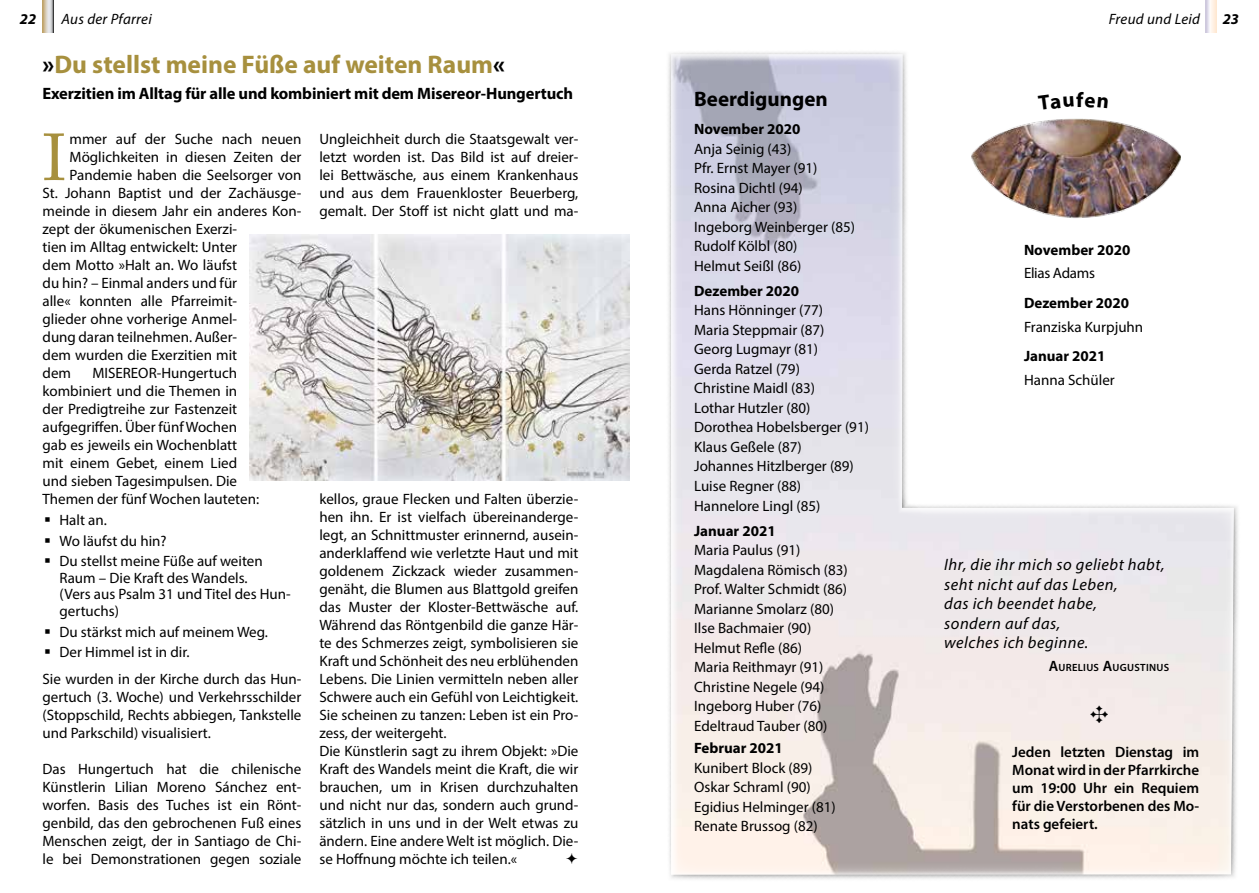
<style>
.page{position:relative;width:1259px;height:893px;background:#fff}
.page>*{position:absolute;margin:0;border:0;box-sizing:border-box;transform-origin:0 0}
.t1{font:65.7px "Adobe Caslon Pro";color:#a7903e}
.t2{font:700 25.5px "Myriad Pro";color:#a7903e}
.t3{font:700 21px "Myriad Pro";color:#000}
.t4{font:italic 16.5px/19.5px "Myriad Pro";letter-spacing:.03em;color:#000}
.t5{font:700 16.5px "Myriad Pro";letter-spacing:-.01em;color:#000}
.t6{font:15px/18px "Myriad Pro";color:#000}
.t7{font:600 15px/18px "Myriad Pro";color:#000;text-align:justify}
.t8{font:700 15px "Myriad Pro";color:#000}
.t9{font:italic 15px "Myriad Pro";letter-spacing:.02em;color:#000}
.t10{font:15px "Myriad Pro";letter-spacing:-.02em;color:#000}
.t11{font:italic 700 15px "Myriad Pro";color:#000}
.t12{font:600 10.5px "Myriad Pro";letter-spacing:.03em;color:#000}
.s1{color:#000}
.s2{font-size:15px}
</style>
<div class="page">
<svg style="left:668px;top:52px;width:570px;height:827px"></svg>
<img style="left:971px;top:117px;width:209px;height:103px">
<img style="left:250px;top:234px;width:379px;height:247px">
<svg style="left:43px;top:0;width:10px;height:33px"></svg>
<svg style="left:1205px;top:0;width:11px;height:33px"></svg>
<svg style="left:1090px;top:706px;width:18px;height:17px"></svg>
<svg style="left:1038px;top:92px;width:70px;height:18px"></svg>
<p class="t11" style="left:20px;top:9px;width:18px">22</p>
<p class="t9" style="left:61px;top:10px;width:92px">Aus der Pfarrei</p>
<p class="t11" style="left:1222px;top:9px;width:18px">23</p>
<p class="t9" style="left:1108px;top:10px;width:93px">Freud und Leid</p>
<h2 class="t2" style="left:43px;top:48px;width:464px"><span class="s1">»</span>Du stellst meine Füße auf weiten Raum<span class="s1">«</span></h2>
<p class="t5" style="left:43px;top:82px;width:532px">Exerzitien im Alltag für alle und kombiniert mit dem Misereor-Hungertuch</p>
<h1 class="t1" style="left:43px;top:119px;width:26px">I</h1>
<p class="t6" style="left:69px;top:130px;width:233px">mmer auf der Suche nach neuen</p>
<p class="t6" style="left:319px;top:130px;width:260px;text-align:justify">Ungleichheit durch die Staatsgewalt ver&shy;letzt worden ist. Das Bild ist auf dreier&shy;lei Bettwäsche, aus einem Krankenhaus und aus dem Frauenkloster Beuerberg, gemalt. Der Stoff ist nicht glatt und ma-</p>
<p class="t6" style="left:69px;top:148px;width:233px">Möglichkeiten in diesen Zeiten der</p>
<p class="t6" style="left:69px;top:166px;width:233px">Pandemie haben die Seelsorger von</p>
<p class="t6" style="left:43px;top:184px;width:260px">St. Johann Baptist und der Zachäusge-</p>
<p class="t6" style="left:43px;top:202px;width:260px">meinde in diesem Jahr ein anderes Kon-</p>
<p class="t6" style="left:43px;top:220px;width:196px">zept der ökumenischen Exerzi-</p>
<p class="t6" style="left:43px;top:238px;width:196px">tien im Alltag entwickelt: Unter</p>
<p class="t6" style="left:43px;top:256px;width:196px">dem Motto »Halt an. Wo läufst</p>
<p class="t6" style="left:43px;top:274px;width:196px">du hin? – Einmal anders und für</p>
<p class="t6" style="left:43px;top:292px;width:196px">alle« konnten alle Pfarreimit-</p>
<p class="t6" style="left:43px;top:310px;width:196px">glieder ohne vorherige Anmel-</p>
<p class="t6" style="left:43px;top:328px;width:196px">dung daran teilnehmen. Außer-</p>
<p class="t6" style="left:43px;top:346px;width:196px">dem wurden die Exerzitien mit</p>
<p class="t6" style="left:43px;top:364px;width:30px">dem</p>
<p class="t6" style="left:43px;top:364px;width:218px;text-indent:50px">MISEREOR-Hungertuch kombiniert und die Themen in der Predigtreihe zur Fastenzeit aufgegriffen. Über fünf Wochen gab es jeweils ein Wochenblatt mit einem Gebet, einem Lied und sieben Tagesimpulsen. Die<br>Themen der fünf Wochen lauteten:</p>
<p class="t6" style="left:59px;top:509px;width:205px;line-height:20.7px">Halt an.<br>Wo läufst du hin?<br>Du stellst meine Füße auf weiten</p>
<p class="t6" style="left:59px;top:569px;width:233px;line-height:16.5px">Raum – Die Kraft des Wandels.<br>(Vers aus Psalm 31 und Titel des Hun&shy;gertuchs)</p>
<p class="t6" style="left:59px;top:621px;width:210px;line-height:20.7px">Du stärkst mich auf meinem Weg.<br>Der Himmel ist in dir.</p>
<p class="t6" style="left:42px;top:670px;width:260px;text-align:justify">Sie wurden in der Kirche durch das Hun&shy;gertuch (3. Woche) und Verkehrsschilder (Stoppschild, Rechts abbiegen, Tankstelle und Parkschild) visualisiert.</p>
<p class="t6" style="left:42px;top:760px;width:260px;text-align:justify">Das Hungertuch hat die chilenische Künstlerin Lilian Moreno Sánchez ent&shy;worfen. Basis des Tuches ist ein Rönt&shy;genbild, das den gebrochenen Fuß eines Menschen zeigt, der in Santiago de Chi&shy;le bei Demonstrationen gegen soziale</p>
<p class="t6" style="left:319px;top:490px;width:260px">kellos, graue Flecken und Falten überzie&shy;hen ihn. Er ist vielfach übereinanderge&shy;legt, an Schnittmuster erinnernd, ausein&shy;anderklaffend wie verletzte Haut und mit goldenem Zickzack wieder zusammen&shy;genäht, die Blumen aus Blattgold greifen das Muster der Kloster-Bettwäsche auf.<br>Während das Röntgenbild die ganze Här&shy;te des Schmerzes zeigt, symbolisieren sie Kraft und Schönheit des neu erblühenden Lebens. Die Linien vermitteln neben aller Schwere auch ein Gefühl von Leichtigkeit.<br>Sie scheinen zu tanzen: Leben ist ein Pro&shy;zess, der weitergeht.<br>Die Künstlerin sagt zu ihrem Objekt: »Die Kraft des Wandels meint die Kraft, die wir brauchen, um in Krisen durchzuhalten und nicht nur das, sondern auch grund&shy;sätzlich in uns und in der Welt etwas zu ändern. Eine andere Welt ist möglich. Die&shy;se Hoffnung möchte ich teilen.«</p>
<h3 class="t3" style="left:694px;top:85px;width:135px">Beerdigungen</h3>
<p class="t8" style="left:694px;top:119px;width:108px">November 2020</p>
<p class="t6" style="left:694px;top:139px;width:162px;line-height:19.5px">Anja Seinig (43)<br>Pfr. Ernst Mayer (91)<br>Rosina Dichtl (94)<br>Anna Aicher (93)<br>Ingeborg Weinberger (85)<br>Rudolf Kölbl (80)<br>Helmut Seißl (86)</p>
<p class="t8" style="left:694px;top:281px;width:107px">Dezember 2020</p>
<p class="t6" style="left:694px;top:300px;width:176px;line-height:19.5px">Hans Hönninger (77)<br>Maria Steppmair (87)<br>Georg Lugmayr (81)<br>Gerda Ratzel (79)<br>Christine Maidl (83)<br>Lothar Hutzler (80)<br>Dorothea Hobelsberger (91)<br>Klaus Geßele (87)<br>Johannes Hitzlberger (89)<br>Luise Regner (88)<br>Hannelore Lingl (85)</p>
<p class="t8" style="left:694px;top:521px;width:83px">Januar 2021</p>
<p class="t6" style="left:694px;top:540px;width:155px;line-height:19.5px">Maria Paulus (91)<br>Magdalena Römisch (83)<br>Prof. Walter Schmidt (86)<br>Marianne Smolarz (80)<br>Ilse Bachmaier (90)<br>Helmut Refle (86)<br>Maria Reithmayr (91)<br>Christine Negele (94)<br>Ingeborg Huber (76)<br>Edeltraud Tauber (80)</p>
<p class="t8" style="left:694px;top:738px;width:90px">Februar 2021</p>
<p class="t6" style="left:694px;top:757px;width:143px;line-height:19.5px">Kunibert Block (89)<br>Oskar Schraml (90)<br>Egidius Helminger (81)<br>Renate Brussog (82)</p>
<p class="t8" style="left:1024px;top:240px;width:108px">November 2020</p>
<p class="t10" style="left:1024px;top:264px;width:72px">Elias Adams</p>
<p class="t8" style="left:1024px;top:293px;width:107px">Dezember 2020</p>
<p class="t6" style="left:1024px;top:317px;width:121px">Franziska Kurpjuhn</p>
<p class="t8" style="left:1024px;top:346px;width:83px">Januar 2021</p>
<p class="t6" style="left:1024px;top:371px;width:92px">Hanna Schüler</p>
<p class="t4" style="left:944px;top:555px;width:222px">Ihr, die ihr mich so geliebt habt, seht nicht auf das Leben,<br>das ich beendet habe,<br>sondern auf das,<br>welches ich beginne.</p>
<p class="t12" style="left:1048px;top:661px;width:122px"><span class="s2">A</span>URELIUS <span class="s2">A</span>UGUSTINUS</p>
<p class="t7" style="left:1012px;top:743px;width:188px">Jeden letzten Dienstag im Monat wird in der Pfarrkirche um 19:00 Uhr ein Requiem für die Verstorbenen des Mo&shy;nats gefeiert.</p>
</div>
